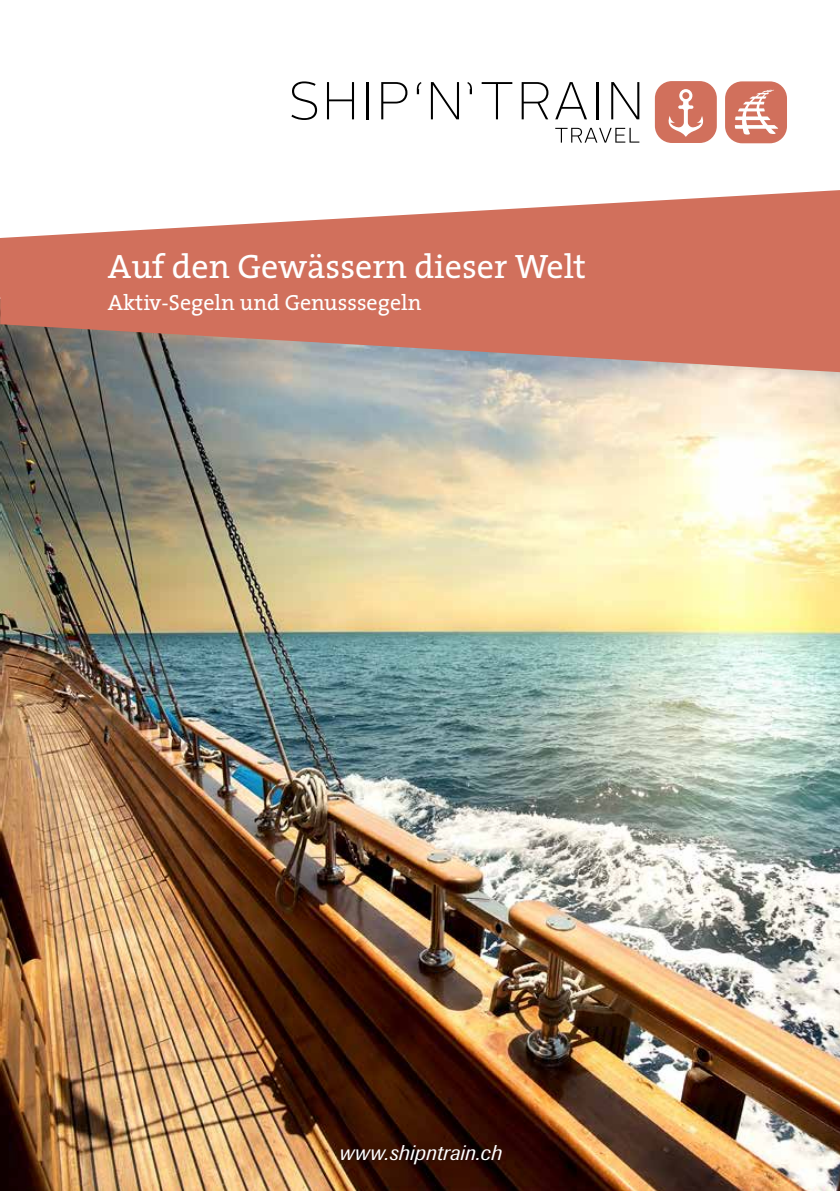
<style>
.page{position:relative;width:840px;height:1191px;background:#fff}
.page>*{position:absolute;margin:0;border:0;box-sizing:border-box;transform-origin:0 0}
.t1{font:34px "The Serif";color:#fff}
.t2{font:22px "The Serif";color:#fff}
.t3{font:italic 21.2px "Imago";letter-spacing:.015em;color:#fff}
</style>
<div class="page">
<img style="left:0;top:372px;width:839px;height:819px">
<svg style="left:0;top:190px;width:839px;height:182px;background:#ce8778"></svg>
<svg style="left:555px;top:128px;width:84px;height:15px"></svg>
<svg style="left:291px;top:81px;width:26px;height:39px"></svg>
<svg style="left:327px;top:82px;width:27px;height:37px"></svg>
<hr style="left:366px;top:82px;width:2px;height:37px;background:#000">
<svg style="left:381px;top:82px;width:26px;height:37px"></svg>
<svg style="left:416px;top:82px;width:5px;height:12px"></svg>
<svg style="left:430px;top:82px;width:29px;height:37px"></svg>
<svg style="left:467px;top:82px;width:4px;height:12px"></svg>
<svg style="left:481px;top:82px;width:31px;height:37px"></svg>
<svg style="left:521px;top:82px;width:27px;height:37px"></svg>
<svg style="left:555px;top:82px;width:31px;height:37px"></svg>
<hr style="left:596px;top:82px;width:2px;height:37px;background:#000">
<svg style="left:611px;top:82px;width:28px;height:37px"></svg>
<div style="left:654px;top:81px;width:62px;height:62px;background:#d1705c;border-radius:17px"></div>
<svg style="left:668px;top:89px;width:36px;height:48px"></svg>
<div style="left:724px;top:81px;width:62px;height:62px;background:#d1705c;border-radius:17px"></div>
<svg style="left:734px;top:89px;width:44px;height:46px"></svg>
<div style="left:334px;top:1138px;width:174px;height:33px;background:#000;opacity:.48"></div>
<h1 class="t1" style="left:108px;top:238px;width:479px">Auf den Gewässern dieser Welt</h1>
<p class="t2" style="left:108px;top:284px;width:315px">Aktiv-Segeln und Genusssegeln</p>
<p class="t3" style="left:339px;top:1140px;width:164px">www.shipntrain.ch</p>
</div>
